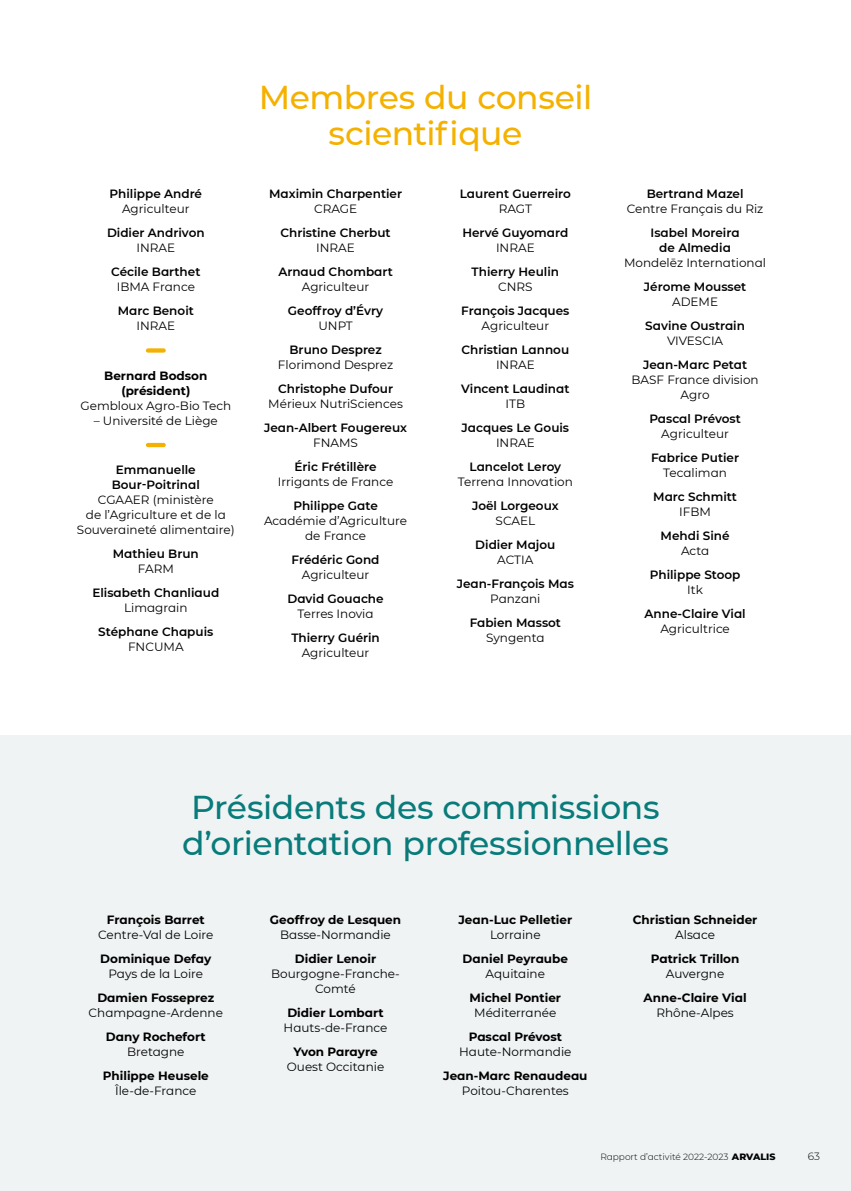
<style>
.page{position:relative;width:851px;height:1191px;background:#fff}
.page>*{position:absolute;margin:0;border:0;box-sizing:border-box;transform-origin:0 0}
.t1{font:500 33px/36px "Montserrat";letter-spacing:-.015em;color:#087b7a}
.t2{font:500 33px/36px "Montserrat";letter-spacing:-.015em;color:#f5b100;text-align:center}
.t3{font:12px/15px "Montserrat";color:#000;text-align:center}
.t4{font:600 12px/15px "Montserrat";color:#000;text-align:center}
.t5{font:700 12px/15px "Montserrat";color:#000;text-align:center}
.t6{font:300 10.5px "Montserrat";color:#000}
.t7{font:300 9px "Montserrat";color:#000}
.s1{font-weight:800;font-size:9.3px}
</style>
<div class="page">
<div style="left:0;top:735px;width:850px;height:456px;background:#eff3f4"></div>
<div style="left:148px;top:348px;width:16px;height:5px;background:#f5b100"></div>
<hr style="left:148px;top:443px;width:16px;height:4px;background:#f5b100">
<p class="t4" style="left:109px;top:186px;width:94px">Philippe André</p>
<p class="t3" style="left:122px;top:201px;width:69px">Agriculteur</p>
<p class="t4" style="left:107px;top:225px;width:99px">Didier Andrivon</p>
<p class="t3" style="left:136px;top:240px;width:40px">INRAE</p>
<p class="t4" style="left:111px;top:264px;width:91px">Cécile Barthet</p>
<p class="t3" style="left:117px;top:279px;width:80px">IBMA France</p>
<p class="t4" style="left:118px;top:303px;width:78px">Marc Benoit</p>
<p class="t3" style="left:136px;top:318px;width:40px">INRAE</p>
<p class="t5" style="left:104px;top:367px;width:105px">Bernard Bodson (président)</p>
<p class="t3" style="left:80px;top:397px;width:152px">Gembloux Agro-Bio Tech</p>
<p class="t3" style="left:94px;top:412px;width:126px">– Université de Liège</p>
<p class="t4" style="left:112px;top:462px;width:90px">Emmanuelle<br>Bour-Poitrinal</p>
<p class="t3" style="left:77px;top:492px;width:159px">CGAAER (ministère<br>de l’Agriculture et de la<br>Souveraineté alimentaire)</p>
<p class="t4" style="left:113px;top:546px;width:87px">Mathieu Brun</p>
<p class="t3" style="left:138px;top:561px;width:37px">FARM</p>
<p class="t4" style="left:92px;top:585px;width:128px">Elisabeth Chanliaud</p>
<p class="t3" style="left:124px;top:600px;width:65px">Limagrain</p>
<p class="t4" style="left:98px;top:624px;width:116px">Stéphane Chapuis</p>
<p class="t3" style="left:128px;top:639px;width:57px">FNCUMA</p>
<h1 class="t2" style="left:259px;top:77px;width:335px">Membres du conseil scientifique</h1>
<p class="t4" style="left:269px;top:186px;width:134px">Maximin Charpentier</p>
<p class="t3" style="left:314px;top:201px;width:45px">CRAGE</p>
<p class="t4" style="left:280px;top:225px;width:112px">Christine Cherbut</p>
<p class="t3" style="left:316px;top:240px;width:40px">INRAE</p>
<p class="t4" style="left:278px;top:264px;width:116px">Arnaud Chombart</p>
<p class="t3" style="left:302px;top:279px;width:69px">Agriculteur</p>
<p class="t4" style="left:288px;top:303px;width:97px">Geoffroy d’Évry</p>
<p class="t3" style="left:318px;top:318px;width:36px">UNPT</p>
<p class="t4" style="left:289px;top:342px;width:94px">Bruno Desprez</p>
<p class="t3" style="left:278px;top:357px;width:117px">Florimond Desprez</p>
<p class="t4" style="left:278px;top:381px;width:116px">Christophe Dufour</p>
<p class="t3" style="left:268px;top:396px;width:136px">Mérieux NutriSciences</p>
<p class="t4" style="left:264px;top:420px;width:144px">Jean-Albert Fougereux</p>
<p class="t3" style="left:313px;top:435px;width:46px">FNAMS</p>
<p class="t4" style="left:294px;top:459px;width:84px">Éric Frétillère</p>
<p class="t3" style="left:278px;top:474px;width:117px">Irrigants de France</p>
<p class="t4" style="left:293px;top:498px;width:86px">Philippe Gate</p>
<p class="t3" style="left:264px;top:513px;width:145px">Académie d’Agriculture de France</p>
<p class="t4" style="left:291px;top:552px;width:89px">Frédéric Gond</p>
<p class="t3" style="left:302px;top:567px;width:69px">Agriculteur</p>
<p class="t4" style="left:287px;top:591px;width:98px">David Gouache</p>
<p class="t3" style="left:297px;top:606px;width:78px">Terres Inovia</p>
<p class="t4" style="left:291px;top:630px;width:90px">Thierry Guérin</p>
<p class="t3" style="left:302px;top:645px;width:69px">Agriculteur</p>
<p class="t4" style="left:460px;top:186px;width:112px">Laurent Guerreiro</p>
<p class="t3" style="left:498px;top:201px;width:35px">RAGT</p>
<p class="t4" style="left:462px;top:225px;width:107px">Hervé Guyomard</p>
<p class="t3" style="left:496px;top:240px;width:40px">INRAE</p>
<p class="t4" style="left:471px;top:264px;width:89px">Thierry Heulin</p>
<p class="t3" style="left:498px;top:279px;width:36px">CNRS</p>
<p class="t4" style="left:461px;top:303px;width:110px">François Jacques</p>
<p class="t3" style="left:481px;top:318px;width:69px">Agriculteur</p>
<p class="t4" style="left:461px;top:342px;width:109px">Christian Lannou</p>
<p class="t3" style="left:496px;top:357px;width:40px">INRAE</p>
<p class="t4" style="left:461px;top:381px;width:110px">Vincent Laudinat</p>
<p class="t3" style="left:505px;top:396px;width:21px">ITB</p>
<p class="t4" style="left:461px;top:420px;width:109px">Jacques Le Gouis</p>
<p class="t3" style="left:496px;top:435px;width:40px">INRAE</p>
<p class="t4" style="left:469px;top:459px;width:93px">Lancelot Leroy</p>
<p class="t3" style="left:458px;top:474px;width:116px">Terrena Innovation</p>
<p class="t4" style="left:472px;top:498px;width:88px">Joël Lorgeoux</p>
<p class="t3" style="left:495px;top:513px;width:41px">SCAEL</p>
<p class="t4" style="left:475px;top:537px;width:82px">Didier Majou</p>
<p class="t3" style="left:497px;top:552px;width:38px">ACTIA</p>
<p class="t4" style="left:456px;top:576px;width:119px">Jean-François Mas</p>
<p class="t3" style="left:490px;top:591px;width:52px">Panzani</p>
<p class="t4" style="left:469px;top:615px;width:93px">Fabien Massot</p>
<p class="t3" style="left:486px;top:630px;width:60px">Syngenta</p>
<p class="t4" style="left:646px;top:186px;width:98px">Bertrand Mazel</p>
<p class="t3" style="left:626px;top:201px;width:138px">Centre Français du Riz</p>
<p class="t4" style="left:650px;top:225px;width:90px">Isabel Moreira de Almedia</p>
<p class="t3" style="left:624px;top:255px;width:143px">Mondelēz International</p>
<p class="t4" style="left:644px;top:279px;width:104px">Jérome Mousset</p>
<p class="t3" style="left:672px;top:294px;width:48px">ADEME</p>
<p class="t4" style="left:645px;top:318px;width:101px">Savine Oustrain</p>
<p class="t3" style="left:667px;top:333px;width:58px">VIVESCIA</p>
<p class="t4" style="left:643px;top:357px;width:105px">Jean-Marc Petat</p>
<p class="t3" style="left:631px;top:372px;width:129px">BASF France division<br>Agro</p>
<p class="t4" style="left:649px;top:411px;width:93px">Pascal Prévost</p>
<p class="t3" style="left:661px;top:426px;width:69px">Agriculteur</p>
<p class="t4" style="left:651px;top:450px;width:89px">Fabrice Putier</p>
<p class="t3" style="left:663px;top:465px;width:65px">Tecaliman</p>
<p class="t4" style="left:653px;top:489px;width:85px">Marc Schmitt</p>
<p class="t3" style="left:679px;top:504px;width:33px">IFBM</p>
<p class="t4" style="left:660px;top:528px;width:70px">Mehdi Siné</p>
<p class="t3" style="left:681px;top:543px;width:30px">Acta</p>
<p class="t4" style="left:649px;top:567px;width:92px">Philippe Stoop</p>
<p class="t3" style="left:687px;top:582px;width:17px">Itk</p>
<p class="t4" style="left:644px;top:606px;width:103px">Anne-Claire Vial</p>
<p class="t3" style="left:660px;top:621px;width:71px">Agricultrice</p>
<h1 class="t1" style="left:182px;top:788px;width:488px">Présidents des commissions d’orientation professionnelles</h1>
<p class="t5" style="left:107px;top:912px;width:99px">François Barret</p>
<p class="t3" style="left:98px;top:927px;width:117px">Centre-Val de Loire</p>
<p class="t5" style="left:100px;top:951px;width:112px">Dominique Defay</p>
<p class="t3" style="left:108px;top:966px;width:96px">Pays de la Loire</p>
<p class="t5" style="left:97px;top:990px;width:118px">Damien Fosseprez</p>
<p class="t3" style="left:89px;top:1005px;width:136px">Champagne-Ardenne</p>
<p class="t5" style="left:106px;top:1029px;width:101px">Dany Rochefort</p>
<p class="t3" style="left:127px;top:1044px;width:59px">Bretagne</p>
<p class="t5" style="left:103px;top:1068px;width:108px">Philippe Heusele</p>
<p class="t3" style="left:115px;top:1083px;width:83px">Île-de-France</p>
<p class="t5" style="left:270px;top:912px;width:133px">Geoffroy de Lesquen</p>
<p class="t3" style="left:280px;top:927px;width:112px">Basse-Normandie</p>
<p class="t5" style="left:295px;top:951px;width:83px">Didier Lenoir</p>
<p class="t3" style="left:271px;top:966px;width:130px">Bourgogne-Franche-<br>Comté</p>
<p class="t5" style="left:287px;top:1005px;width:98px">Didier Lombart</p>
<p class="t3" style="left:283px;top:1020px;width:105px">Hauts-de-France</p>
<p class="t5" style="left:293px;top:1044px;width:86px">Yvon Parayre</p>
<p class="t3" style="left:287px;top:1059px;width:99px">Ouest Occitanie</p>
<p class="t5" style="left:458px;top:912px;width:115px">Jean-Luc Pelletier</p>
<p class="t3" style="left:490px;top:927px;width:52px">Lorraine</p>
<p class="t5" style="left:462px;top:951px;width:107px">Daniel Peyraube</p>
<p class="t3" style="left:485px;top:966px;width:61px">Aquitaine</p>
<p class="t5" style="left:469px;top:990px;width:93px">Michel Pontier</p>
<p class="t3" style="left:474px;top:1005px;width:84px">Méditerranée</p>
<p class="t5" style="left:468px;top:1029px;width:95px">Pascal Prévost</p>
<p class="t3" style="left:459px;top:1044px;width:114px">Haute-Normandie</p>
<p class="t5" style="left:443px;top:1068px;width:146px">Jean-Marc Renaudeau</p>
<p class="t3" style="left:462px;top:1083px;width:108px">Poitou-Charentes</p>
<p class="t5" style="left:632px;top:912px;width:126px">Christian Schneider</p>
<p class="t3" style="left:675px;top:927px;width:41px">Alsace</p>
<p class="t5" style="left:650px;top:951px;width:90px">Patrick Trillon</p>
<p class="t3" style="left:665px;top:966px;width:60px">Auvergne</p>
<p class="t5" style="left:643px;top:990px;width:104px">Anne-Claire Vial</p>
<p class="t3" style="left:656px;top:1005px;width:79px">Rhône-Alpes</p>
<p class="t7" style="left:600px;top:1150px;width:177px">Rapport d’activité 2022-2023 <span class="s1">ARVALIS</span></p>
<p class="t6" style="left:807px;top:1149px;width:14px">63</p>
</div>
